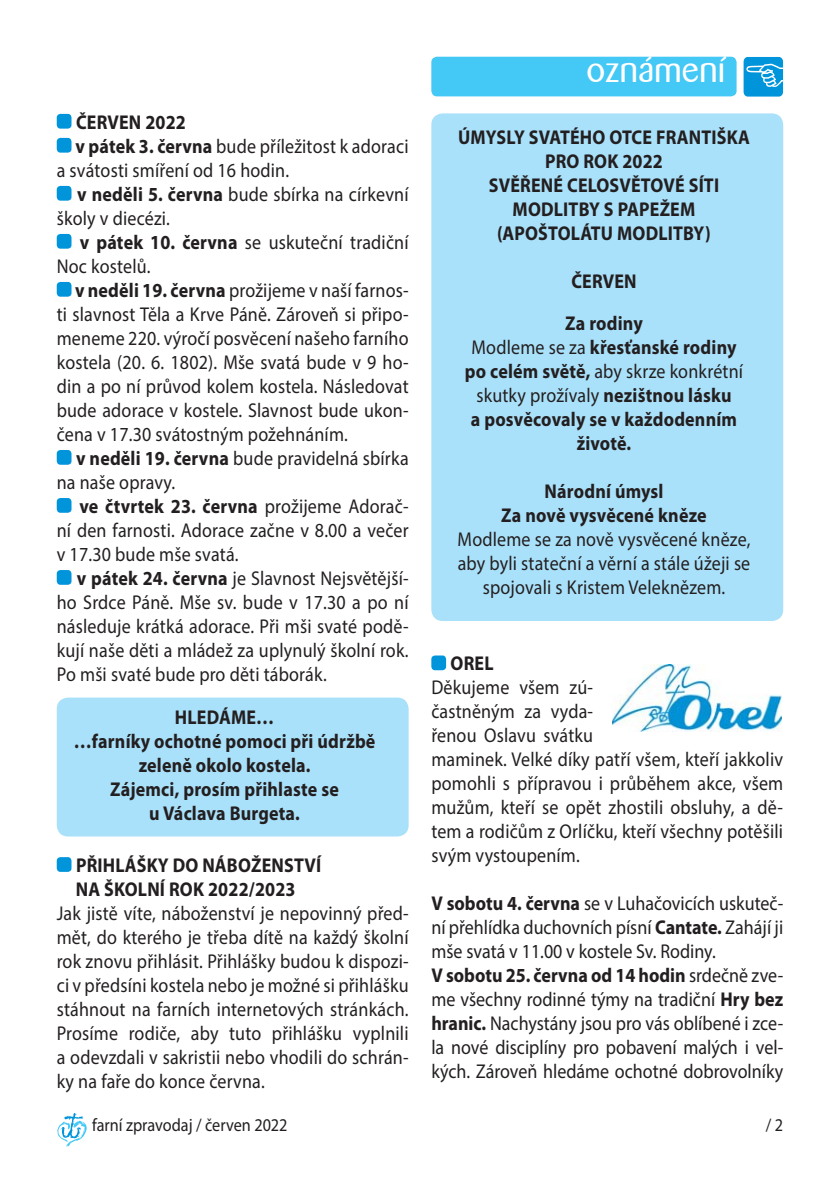
<style>
.page{position:relative;width:840px;height:1191px;background:#fff}
.page>*{position:absolute;margin:0;border:0;box-sizing:border-box;transform-origin:0 0}
.t1{font:36px "Barmeno";color:#fff}
.t2{font:20px/24px "Myriad Pro";letter-spacing:.01em;color:#231f20;scale:.9 1}
.t3{font:700 20px/24px "Myriad Pro";letter-spacing:.01em;color:#231f20;text-align:center;scale:.9 1}
.t4{font:18px "Myriad Pro";color:#231f20;scale:.9 1}
.s1{font-weight:700}
.s2{font-weight:400}
</style>
<div class="page">
<svg style="left:57px;top:1113px;width:30px;height:33px"></svg>
<div style="left:431px;top:655px;width:15px;height:15px;background:#0095da;border-radius:4px"></div>
<div style="left:57px;top:114px;width:14px;height:15px;background:#0095da;border-radius:4px"></div>
<div style="left:57px;top:138px;width:14px;height:15px;background:#0095da;border-radius:4px"></div>
<div style="left:57px;top:186px;width:14px;height:15px;background:#0095da;border-radius:4px"></div>
<div style="left:57px;top:234px;width:14px;height:15px;background:#0095da;border-radius:4px"></div>
<div style="left:57px;top:282px;width:14px;height:15px;background:#0095da;border-radius:4px"></div>
<div style="left:57px;top:450px;width:14px;height:15px;background:#0095da;border-radius:4px"></div>
<div style="left:57px;top:498px;width:14px;height:15px;background:#0095da;border-radius:4px"></div>
<div style="left:57px;top:570px;width:14px;height:15px;background:#0095da;border-radius:4px"></div>
<div style="left:57px;top:857px;width:14px;height:15px;background:#0095da;border-radius:4px"></div>
<div style="left:431px;top:57px;width:305px;height:39px;background:#44c8f5;border-radius:6px"></div>
<div style="left:743px;top:57px;width:39px;height:40px;background:#0095da;border-radius:4px"></div>
<svg style="left:746px;top:64px;width:36px;height:23px"></svg>
<div style="left:431px;top:113px;width:351px;height:508px;background:#aae1fa;border-radius:11px"></div>
<div style="left:57px;top:697px;width:351px;height:139px;background:#aae1fa;border-radius:11px"></div>
<img style="left:612px;top:664px;width:169px;height:67px">
<p class="t3" style="left:76px;top:112px;width:123px">ČERVEN 2022</p>
<p class="t2" style="left:75px;top:136px;width:371px"><span class="s1">v pátek 3. června</span> bude příležitost k adoraci</p>
<p class="t2" style="left:57px;top:160px;width:259px">a svátosti smíření od 16 hodin.</p>
<p class="t2" style="left:77px;top:184px;width:369px"><span class="s1">v neděli 5. června</span> bude sbírka na církevní</p>
<p class="t2" style="left:57px;top:208px;width:127px">školy v diecézi.</p>
<p class="t2" style="left:80px;top:232px;width:366px"><span class="s1">v pátek 10. června</span> se uskuteční tradiční</p>
<p class="t2" style="left:57px;top:256px;width:106px">Noc kostelů.</p>
<p class="t2" style="left:75px;top:280px;width:372px"><span class="s1">v neděli 19. června</span> prožijeme v naší farnos-</p>
<p class="t2" style="left:57px;top:304px;width:392px">ti slavnost Těla a Krve Páně. Zároveň si připo-</p>
<p class="t2" style="left:57px;top:328px;width:392px">meneme 220. výročí posvěcení našeho farního</p>
<p class="t2" style="left:57px;top:352px;width:392px">kostela (20. 6. 1802). Mše svatá bude v 9 ho-</p>
<p class="t2" style="left:57px;top:376px;width:392px">din a po ní průvod kolem kostela. Následovat</p>
<p class="t2" style="left:57px;top:400px;width:392px">bude adorace v kostele. Slavnost bude ukon-</p>
<p class="t2" style="left:57px;top:424px;width:325px">čena v 17.30 svátostným požehnáním.</p>
<p class="t2" style="left:76px;top:448px;width:371px"><span class="s1">v neděli 19. června</span> bude pravidelná sbírka</p>
<p class="t2" style="left:57px;top:472px;width:133px">na naše opravy.</p>
<p class="t3" style="left:79px;top:496px;width:367px">ve čtvrtek 23. června <span class="s2">prožijeme Adorač-</span></p>
<p class="t2" style="left:57px;top:520px;width:392px">ní den farnosti. Adorace začne v 8.00 a večer</p>
<p class="t2" style="left:57px;top:544px;width:203px">v 17.30 bude mše svatá.</p>
<p class="t2" style="left:77px;top:568px;width:370px"><span class="s1">v pátek 24. června</span> je Slavnost Nejsvětější-</p>
<p class="t2" style="left:57px;top:592px;width:392px">ho Srdce Páně. Mše sv. bude v 17.30 a po ní</p>
<p class="t2" style="left:57px;top:616px;width:392px">následuje krátká adorace. Při mši svaté podě-</p>
<p class="t2" style="left:57px;top:640px;width:392px">kují naše děti a mládež za uplynulý školní rok.</p>
<p class="t2" style="left:57px;top:664px;width:301px">Po mši svaté bude pro děti táborák.</p>
<p class="t3" style="left:74px;top:707px;width:336px">HLEDÁME…<br>…farníky ochotné pomoci při údržbě zeleně okolo kostela.<br>Zájemci, prosím přihlaste se<br>u Václava Burgeta.</p>
<p class="t3" style="left:76px;top:855px;width:274px;text-align:left">PŘIHLÁŠKY DO NÁBOŽENSTVÍ<br>NA ŠKOLNÍ ROK 2022/2023</p>
<p class="t2" style="left:57px;top:903px;width:392px;text-align:justify">Jak jistě víte, náboženství je nepovinný před&shy;mět, do kterého je třeba dítě na každý školní rok znovu přihlásit. Přihlášky budou k dispozi&shy;ci v předsíni kostela nebo je možné si přihlášku stáhnout na farních internetových stránkách.<br>Prosíme rodiče, aby tuto přihlášku vyplnili a odevzdali v sakristii nebo vhodili do schrán&shy;ky na faře do konce června.</p>
<h1 class="t1" style="left:586px;top:51px;width:140px">oznámení</h1>
<p class="t3" style="left:458px;top:127px;width:326px">ÚMYSLY SVATÉHO OTCE FRANTIŠKA<br>PRO ROK 2022<br>SVĚŘENÉ CELOSVĚTOVÉ SÍTI<br>MODLITBY S PAPEŽEM (APOŠTOLÁTU MODLITBY)</p>
<p class="t3" style="left:565px;top:262px;width:88px;line-height:42px">ČERVEN<br>Za rodiny</p>
<p class="t3" style="left:464px;top:337px;width:310px"><span class="s2">Modleme se za</span> křesťanské rodiny po celém světě, <span class="s2">aby skrze konkrétní skutky prožívaly</span> nezištnou lásku<br>a posvěcovaly se v každodenním životě.</p>
<p class="t3" style="left:501px;top:481px;width:230px">Národní úmysl<br>Za nově vysvěcené kněze</p>
<p class="t2" style="left:457px;top:529px;width:327px;text-align:center">Modleme se za nově vysvěcené kněze, aby byli stateční a věrní a stále úžeji se spojovali s Kristem Veleknězem.</p>
<p class="t3" style="left:450px;top:653px;width:49px">OREL</p>
<p class="t2" style="left:431px;top:677px;width:392px">Děkujeme všem zú-<br>častněným za vyda-<br>řenou Oslavu svátku<br>maminek. Velké díky patří všem, kteří jakkoliv pomohli s přípravou i průběhem akce, všem mužům, kteří se opět zhostili obsluhy, a dě&shy;tem a rodičům z Orlíčku, kteří všechny potěšili svým vystoupením.</p>
<p class="t2" style="left:431px;top:893px;width:392px"><span class="s1">V sobotu 4. června</span> se v Luhačovicích uskuteč&shy;ní přehlídka duchovních písní <span class="s1">Cantate.</span> Zahájí ji mše svatá v 11.00 v kostele Sv. Rodiny.<br><span class="s1">V sobotu 25. června od 14 hodin</span> srdečně zve&shy;me všechny rodinné týmy na tradiční <span class="s1">Hry bez hranic.</span> Nachystány jsou pro vás oblíbené i zce&shy;la nové disciplíny pro pobavení malých i vel&shy;kých. Zároveň hledáme ochotné dobrovolníky</p>
<p class="t4" style="left:92px;top:1118px;width:219px">farní zpravodaj / červen 2022</p>
<p class="t4" style="left:765px;top:1118px;width:21px">/ 2</p>
</div>
